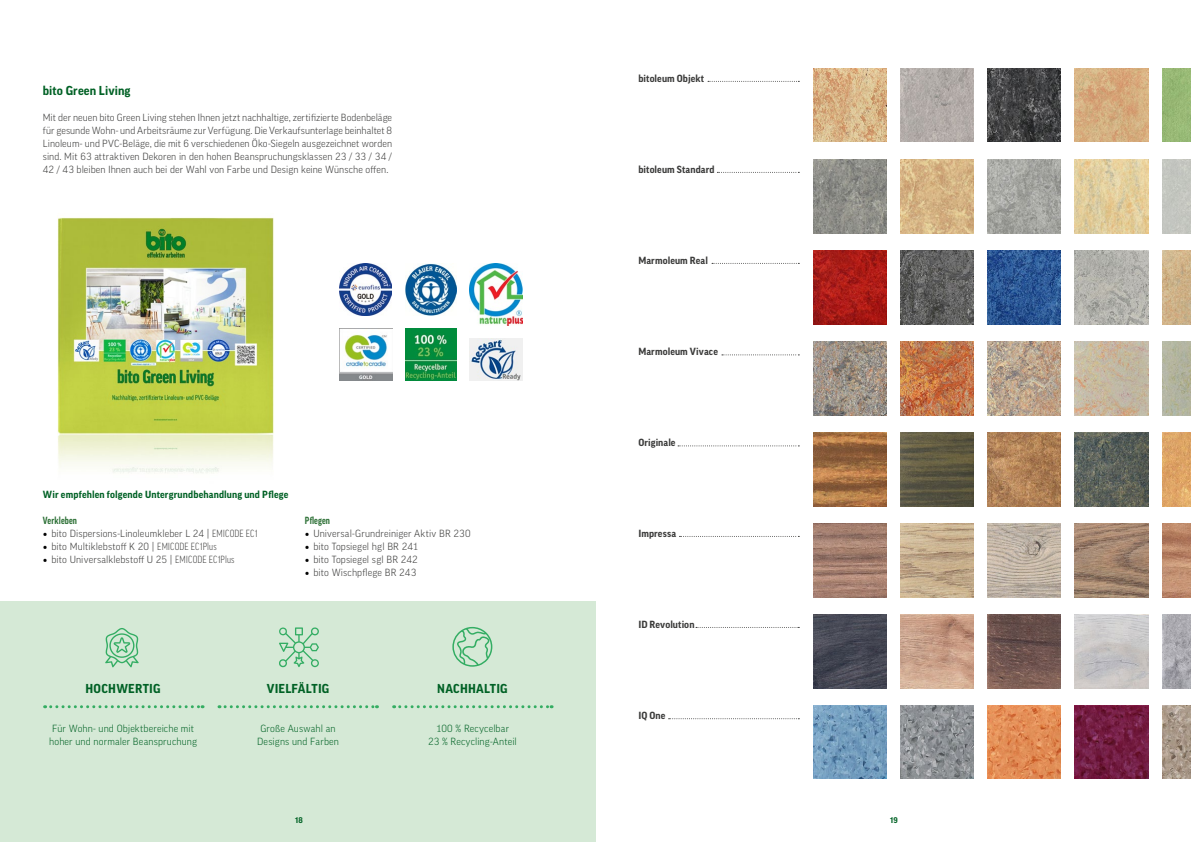
<style>
.page{position:relative;width:1191px;height:842px;background:#fff}
.page>*{position:absolute;margin:0;border:0;box-sizing:border-box;transform-origin:0 0}
.t1{font:700 12.5px "Good Pro";letter-spacing:.01em;color:#006125}
.t2{font:300 10px/13px "Good Pro";letter-spacing:.01em;color:#3b3b3a;text-align:justify}
.t3{font:300 10px/13px "Good Pro";letter-spacing:.015em;color:#016225;text-align:center}
.t4{font:700 10px "Good Pro";letter-spacing:.01em;color:#3b3b3a}
.t5{font:700 10px "Good Pro";letter-spacing:.015em;color:#006125}
.t6{font:700 condensed 10px "Good Pro";letter-spacing:.01em;color:#2a6e33}
.t7{font:700 8px "Good Pro";color:#016225}
.s1{font-family:"Minion Pro";font-weight:400;font-size:12px;color:#000}
.s2{font-stretch:condensed}
</style>
<div class="page">
<div style="left:0;top:601px;width:595px;height:241px;background:#d5e9d6"></div>
<img style="left:57px;top:217px;width:217px;height:257px">
<img style="left:405px;top:264px;width:51px;height:52px">
<img style="left:406px;top:329px;width:50px;height:52px">
<svg style="left:219px;top:705px;width:158px;height:3px"></svg>
<svg style="left:708px;top:81px;width:91px;height:1px"></svg>
<svg style="left:717px;top:172px;width:82px;height:1px"></svg>
<svg style="left:712px;top:263px;width:87px;height:1px"></svg>
<svg style="left:722px;top:354px;width:77px;height:1px"></svg>
<svg style="left:678px;top:445px;width:121px;height:1px"></svg>
<svg style="left:679px;top:536px;width:120px;height:1px"></svg>
<svg style="left:696px;top:627px;width:103px;height:1px"></svg>
<svg style="left:668px;top:718px;width:131px;height:1px"></svg>
<svg style="left:279px;top:627px;width:40px;height:41px"></svg>
<img style="left:340px;top:264px;width:52px;height:52px">
<img style="left:813px;top:615px;width:73px;height:73px">
<img style="left:900px;top:615px;width:73px;height:73px">
<img style="left:987px;top:615px;width:73px;height:73px">
<img style="left:1075px;top:615px;width:73px;height:73px">
<img style="left:1162px;top:615px;width:29px;height:73px">
<img style="left:813px;top:705px;width:73px;height:73px">
<img style="left:987px;top:705px;width:73px;height:73px">
<img style="left:1075px;top:705px;width:73px;height:73px">
<img style="left:900px;top:705px;width:73px;height:73px">
<img style="left:1162px;top:705px;width:29px;height:73px">
<img style="left:987px;top:524px;width:73px;height:73px">
<img style="left:1075px;top:524px;width:73px;height:73px">
<img style="left:900px;top:524px;width:73px;height:73px">
<img style="left:813px;top:524px;width:73px;height:73px">
<img style="left:1162px;top:524px;width:29px;height:73px">
<img style="left:813px;top:433px;width:73px;height:73px">
<img style="left:1162px;top:433px;width:29px;height:73px">
<img style="left:987px;top:433px;width:73px;height:73px">
<img style="left:1075px;top:433px;width:73px;height:73px">
<img style="left:900px;top:433px;width:73px;height:73px">
<img style="left:900px;top:342px;width:73px;height:73px">
<img style="left:813px;top:342px;width:73px;height:73px">
<img style="left:987px;top:342px;width:73px;height:73px">
<img style="left:1075px;top:342px;width:73px;height:73px">
<img style="left:1162px;top:342px;width:29px;height:73px">
<img style="left:1075px;top:251px;width:73px;height:73px">
<img style="left:900px;top:251px;width:73px;height:73px">
<img style="left:987px;top:251px;width:73px;height:73px">
<img style="left:813px;top:251px;width:73px;height:73px">
<img style="left:1162px;top:251px;width:29px;height:73px">
<img style="left:813px;top:160px;width:73px;height:73px">
<img style="left:900px;top:160px;width:73px;height:73px">
<img style="left:1075px;top:160px;width:73px;height:73px">
<div style="left:1162px;top:160px;width:29px;height:73px;background:#c3c6c0"></div>
<img style="left:987px;top:160px;width:73px;height:73px">
<img style="left:813px;top:69px;width:73px;height:73px">
<img style="left:1162px;top:69px;width:29px;height:73px">
<img style="left:1075px;top:69px;width:73px;height:73px">
<img style="left:900px;top:69px;width:73px;height:73px">
<img style="left:987px;top:69px;width:73px;height:73px">
<img style="left:470px;top:264px;width:52px;height:61px">
<img style="left:339px;top:329px;width:53px;height:52px">
<img style="left:470px;top:338px;width:52px;height:43px">
<svg style="left:394px;top:705px;width:158px;height:3px"></svg>
<svg style="left:452px;top:627px;width:40px;height:40px"></svg>
<svg style="left:45px;top:705px;width:158px;height:3px"></svg>
<svg style="left:105px;top:628px;width:34px;height:39px"></svg>
<p class="t1" style="left:43px;top:83px;width:89px">bito Green Living</p>
<p class="t2" style="left:43px;top:111px;width:351px">Mit der neuen bito Green Living stehen Ihnen jetzt nachhaltige, zertifizierte Bodenbeläge für gesunde Wohn- und Arbeitsräume zur Verfügung. Die Verkaufsunterlage beinhaltet 8<br>Linoleum- und PVC-Beläge, die mit 6 verschiedenen Öko-Siegeln ausgezeichnet worden sind. Mit 63 attraktiven Dekoren in den hohen Beanspruchungsklassen 23 / 33 / 34 / 42 / 43 bleiben Ihnen auch bei der Wahl von Farbe und Design keine Wünsche offen.</p>
<p class="t5" style="left:43px;top:489px;width:247px">Wir empfehlen folgende Untergrundbehandlung und Pflege</p>
<p class="t2" style="left:43px;top:527px;width:216px"><span class="s1">•</span> bito Dispersions-Linoleumkleber L 24 | <span class="s2">EMICODE EC1</span></p>
<p class="t2" style="left:43px;top:540px;width:175px"><span class="s1">•</span> bito Multiklebstoff K 20 | <span class="s2">EMICODE EC1Plus</span></p>
<p class="t2" style="left:43px;top:553px;width:193px"><span class="s1">•</span> bito Universalklebstoff U 25 | <span class="s2">EMICODE EC1Plus</span></p>
<p class="t6" style="left:43px;top:515px;width:36px">Verkleben</p>
<p class="t6" style="left:305px;top:515px;width:27px">Pflegen</p>
<p class="t2" style="left:305px;top:527px;width:167px"><span class="s1">•</span> Universal-Grundreiniger Aktiv BR 230</p>
<p class="t2" style="left:305px;top:540px;width:115px"><span class="s1">•</span> bito Topsiegel hgl BR 241</p>
<p class="t2" style="left:305px;top:553px;width:114px"><span class="s1">•</span> bito Topsiegel sgl BR 242</p>
<p class="t2" style="left:305px;top:566px;width:113px"><span class="s1">•</span> bito Wischpflege BR 243</p>
<p class="t1" style="left:86px;top:681px;width:76px">HOCHWERTIG</p>
<p class="t3" style="left:49px;top:722px;width:149px;text-align:left">Für Wohn- und Objektbereiche mit hoher und normaler Beanspruchung</p>
<p class="t1" style="left:267px;top:681px;width:64px">VIELFÄLTIG</p>
<p class="t3" style="left:257px;top:722px;width:83px">Große Auswahl an<br>Designs und Farben</p>
<p class="t1" style="left:437px;top:681px;width:72px">NACHHALTIG</p>
<p class="t3" style="left:428px;top:722px;width:90px">100 % Recycelbar<br>23 % Recycling-Anteil</p>
<p class="t4" style="left:638px;top:73px;width:67px">bitoleum Objekt</p>
<p class="t4" style="left:638px;top:164px;width:78px">bitoleum Standard</p>
<p class="t4" style="left:638px;top:255px;width:71px">Marmoleum Real</p>
<p class="t4" style="left:638px;top:346px;width:81px">Marmoleum Vivace</p>
<p class="t4" style="left:638px;top:437px;width:39px">Originale</p>
<p class="t4" style="left:638px;top:528px;width:39px">Impressa</p>
<p class="t4" style="left:638px;top:619px;width:58px">ID Revolution</p>
<p class="t4" style="left:638px;top:710px;width:29px">IQ One</p>
<p class="t7" style="left:295px;top:815px;width:9px">18</p>
<p class="t7" style="left:890px;top:815px;width:9px">19</p>
</div>
